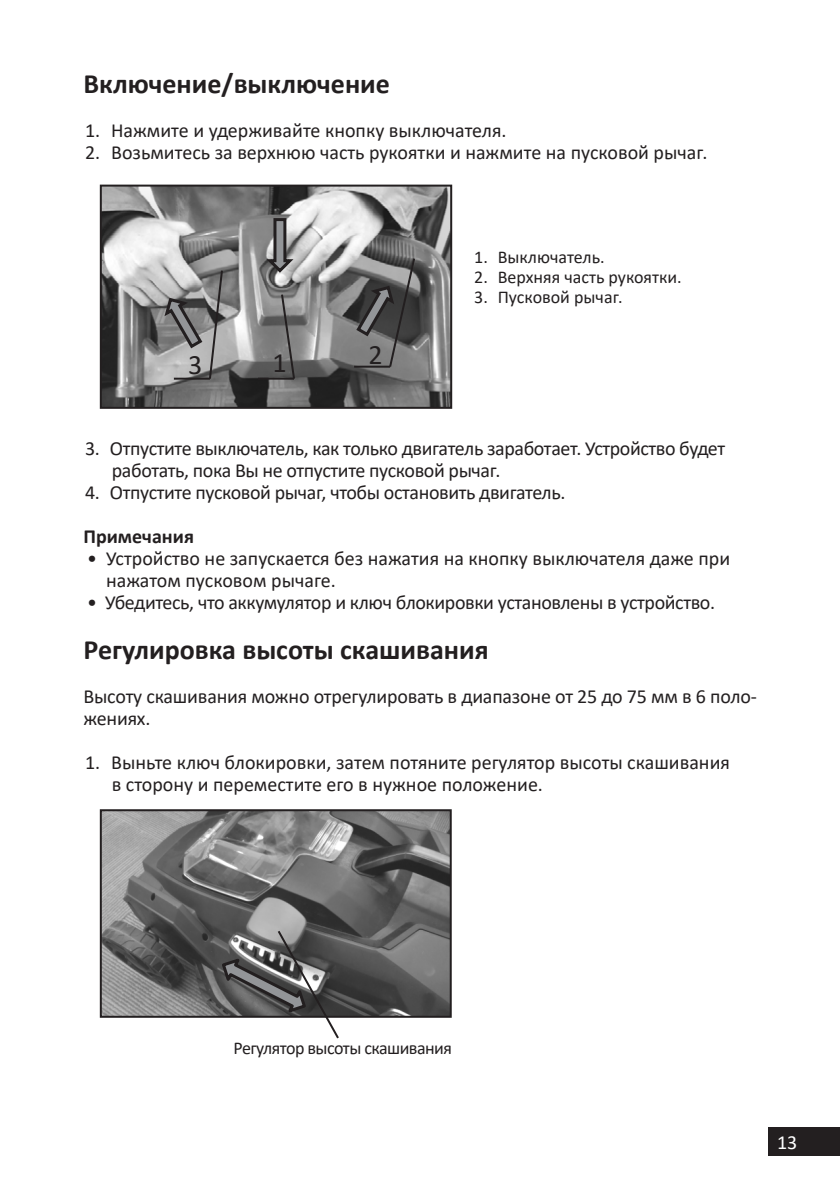
<style>
.page{position:relative;width:840px;height:1191px;background:#fff}
.page>*{position:absolute;margin:0;border:0;box-sizing:border-box;transform-origin:0 0}
.Заголовок_14{font:700 28px "Calibri";color:#231f20}
.t1{font:28px "Calibri";color:#231f20}
.t2{font:20px/22px "Calibri";letter-spacing:-.01em;color:#231f20}
.t3{font:700 20px "Calibri";color:#231f20}
.t4{font:20px "Calibri";color:#fff}
.t5{font:18px "Calibri";color:#231f20}
.t6{font:18px "Calibri";letter-spacing:-.03em;color:#231f20}
</style>
<div class="page">
<div style="left:767px;top:1126px;width:72px;height:29px;background:#231f20"></div>
<img style="left:103px;top:188px;width:346px;height:218px">
<div style="left:100px;top:185px;width:352px;height:224px;border:2px solid #231f20"></div>
<svg style="left:265px;top:217px;width:32px;height:58px;background:#898889"></svg>
<svg style="left:279px;top:292px;width:17px;height:89px"></svg>
<hr style="left:258px;top:378px;width:36px;height:2px;background:#231f20">
<svg style="left:162px;top:268px;width:62px;height:113px;background:#919091"></svg>
<hr style="left:174px;top:378px;width:36px;height:2px;background:#231f20">
<svg style="left:354px;top:256px;width:62px;height:113px;background:#626161"></svg>
<img style="left:103px;top:812px;width:345px;height:202px">
<div style="left:100px;top:809px;width:351px;height:208px;border:2px solid #231f20"></div>
<svg style="left:219px;top:928px;width:121px;height:111px"></svg>
<p class="Заголовок_14" style="left:83px;top:64px;width:308px">Включение/выключение</p>
<p class="t2" style="left:85px;top:119px;width:423px">1. Нажмите и удерживайте кнопку выключателя.</p>
<p class="t2" style="left:85px;top:141px;width:623px">2. Возьмитесь за верхнюю часть рукоятки и нажмите на пусковой рычаг.</p>
<p class="t1" style="left:188px;top:345px;width:16px">3</p>
<p class="t1" style="left:272px;top:343px;width:16px">1</p>
<p class="t1" style="left:368px;top:335px;width:16px">2</p>
<p class="t5" style="left:474px;top:244px;width:132px">1. Выключатель.</p>
<p class="t5" style="left:474px;top:264px;width:209px">2. Верхняя часть рукоятки.</p>
<p class="t5" style="left:474px;top:284px;width:150px">3. Пусковой рычаг.</p>
<p class="t2" style="left:112px;top:436px;width:614px;text-indent:-27px">3. Отпустите выключатель, как только двигатель заработает. Устройство будет работать, пока Вы не отпустите пусковой рычаг.</p>
<p class="t2" style="left:85px;top:480px;width:481px">4. Отпустите пусковой рычаг, чтобы остановить двигатель.</p>
<p class="t3" style="left:83px;top:522px;width:112px">Примечания</p>
<p class="t2" style="left:106px;top:546px;width:625px;text-indent:-19px">• Устройство не запускается без нажатия на кнопку выключателя даже при нажатом пусковом рычаге.</p>
<p class="t2" style="left:87px;top:590px;width:629px">• Убедитесь, что аккумулятор и ключ блокировки установлены в устройство.</p>
<p class="Заголовок_14" style="left:83px;top:629px;width:406px">Регулировка высоты скашивания</p>
<p class="t2" style="left:83px;top:684px;width:674px">Высоту скашивания можно отрегулировать в диапазоне от 25 до 75 мм в 6 поло&shy;жениях.</p>
<p class="t2" style="left:112px;top:750px;width:619px;text-indent:-27px">1. Выньте ключ блокировки, затем потяните регулятор высоты скашивания в сторону и переместите его в нужное положение.</p>
<p class="t6" style="left:233px;top:1036px;width:220px">Регулятор высоты скашивания</p>
<p class="t4" style="left:776px;top:1128px;width:22px">13</p>
</div>
